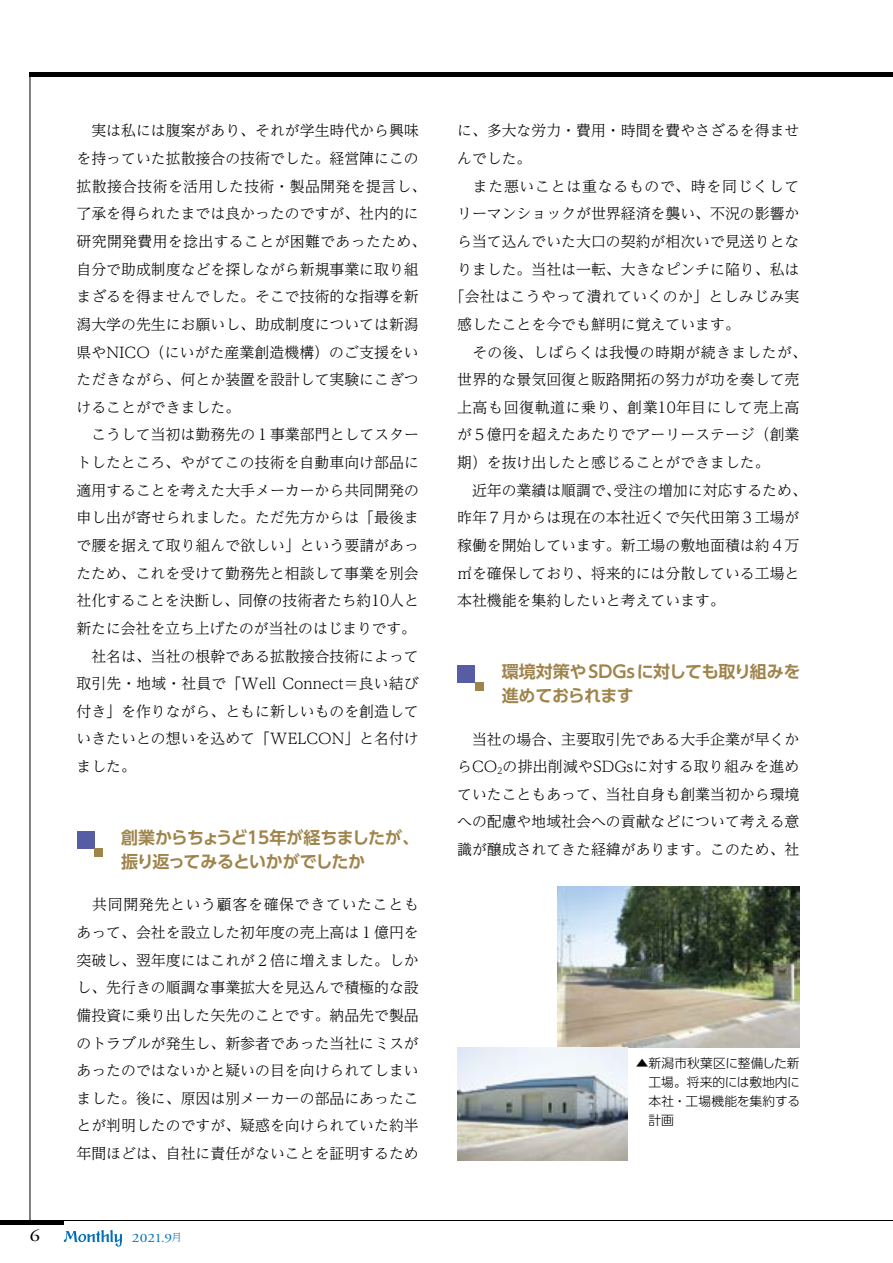
<style>
.page{position:relative;width:893px;height:1263px;background:#fff}
.page>*{position:absolute;margin:0;border:0;box-sizing:border-box;transform-origin:0 0}
.t1{font:700 16.95px/24.5px "UD Shin Go Pr 6 N De";letter-spacing:-.02em;color:#9f844b}
.t2{font:16.95px "Adobe Garamond Pro";color:#000;scale:1.2 1}
.t3{font:300 14.85px/27.6px "UD Reimin Pr 6 N";color:#000;text-align:justify}
.t4{font:300 14.85px "UD Reimin Pr 6 N";letter-spacing:.025em;color:#000}
.t5{font:300 14.85px "UD Reimin Pr 6 N";letter-spacing:.045em;color:#000}
.t6{font:300 14.85px "UD Reimin Pr 6 N";letter-spacing:.05em;color:#000}
.t7{font:300 12.75px/19.2px "UD Shin Go Pr 6 N";color:#000;text-align:justify}
.t8{font:12.75px "Adobe Garamond Pro";color:#006eb8;scale:1.2 1}
.s1{font-family:"UD Reimin Pro";font-weight:300;font-size:10.35px}
</style>
<div class="page">
<div style="left:77px;top:831px;width:17px;height:17px;background:#565da4"></div>
<div style="left:94px;top:848px;width:9px;height:9px;background:#9f844b"></div>
<div style="left:458px;top:665px;width:17px;height:17px;background:#565da4"></div>
<div style="left:475px;top:682px;width:8px;height:9px;background:#9f844b"></div>
<img style="left:557px;top:887px;width:242px;height:161px">
<img style="left:457px;top:1048px;width:170px;height:113px">
<hr style="left:30px;top:77px;width:1px;height:1143px;background:#000">
<div style="left:0;top:1220px;width:64px;height:5px;background:#000"></div>
<div style="left:30px;top:72px;width:863px;height:5px;background:#000"></div>
<hr style="left:0;top:1220px;width:893px;height:1px;background:#000">
<svg style="left:64px;top:1230px;width:58px;height:16px"></svg>
<p class="t3" style="left:76px;top:116px;width:351px;text-align:left">　実は私には腹案があり、それが学生時代から興味を持っていた拡散接合の技術でした。経営陣にこの拡散接合技術を活用した技術・製品開発を提言し、了承を得られたまでは良かったのですが、社内的に研究開発費用を捻出することが困難であったため、自分で助成制度などを探しながら新規事業に取り組まざるを得ませんでした。そこで技術的な指導を新潟大学の先生にお願いし、助成制度については新潟県やNICO（にいがた産業創造機構）のご支援をいただきながら、何とか装置を設計して実験にこぎつけることができました。<br>　こうして当初は勤務先の１事業部門としてスタートしたところ、やがてこの技術を自動車向け部品に適用することを考えた大手メーカーから共同開発の申し出が寄せられました。ただ先方からは「最後まで腰を据えて取り組んで欲しい」という要請があったため、これを受けて勤務先と相談して事業を別会社化することを決断し、同僚の技術者たち約10人と新たに会社を立ち上げたのが当社のはじまりです。　社名は、当社の根幹である拡散接合技術によって取引先・地域・社員で「Well Connect＝良い結び付き」を作りながら、ともに新しいものを創造していきたいとの想いを込めて「WELCON」と名付けました。</p>
<p class="t1" style="left:121px;top:824px;width:299px">創業からちょうど15年が経ちましたが、振り返ってみるといかがでしたか</p>
<p class="t3" style="left:77px;top:890px;width:344px">　共同開発先という顧客を確保できていたこともあって、会社を設立した初年度の売上高は１億円を突破し、翌年度にはこれが２倍に増えました。しかし、先行きの順調な事業拡大を見込んで積極的な設備投資に乗り出した矢先のことです。納品先で製品のトラブルが発生し、新参者であった当社にミスがあったのではないかと疑いの目を向けられてしまいました。後に、原因は別メーカーの部品にあったことが判明したのですが、疑惑を向けられていた約半年間ほどは、自社に責任がないことを証明するため</p>
<p class="t2" style="left:30px;top:1225px;width:10px">6</p>
<p class="t8" style="left:132px;top:1230px;width:43px">2021.9<span class="s1">月</span></p>
<p class="t3" style="left:457px;top:116px;width:344px">に、多大な労力・費用・時間を費やさざるを得ませ</p>
<p class="t3" style="left:457px;top:144px;width:76px">んでした。</p>
<p class="t6" style="left:457px;top:174px;width:344px">　また悪いことは重なるもので、時を同じくして</p>
<p class="t3" style="left:457px;top:199px;width:344px">リーマンショックが世界経済を襲い、不況の影響か</p>
<p class="t3" style="left:457px;top:227px;width:344px">ら当て込んでいた大口の契約が相次いで見送りとな</p>
<p class="t3" style="left:457px;top:255px;width:344px">りました。当社は一転、大きなピンチに陥り、私は</p>
<p class="t4" style="left:450px;top:285px;width:351px">「会社はこうやって潰れていくのか」としみじみ実</p>
<p class="t3" style="left:457px;top:310px;width:284px">感したことを今でも鮮明に覚えています。</p>
<p class="t4" style="left:457px;top:340px;width:351px">　その後、しばらくは我慢の時期が続きましたが、</p>
<p class="t3" style="left:457px;top:365px;width:344px">世界的な景気回復と販路開拓の努力が功を奏して売</p>
<p class="t5" style="left:457px;top:395px;width:344px">上高も回復軌道に乗り、創業10年目にして売上高</p>
<p class="t3" style="left:457px;top:420px;width:344px">が５億円を超えたあたりでアーリーステージ（創業</p>
<p class="t3" style="left:457px;top:448px;width:314px">期）を抜け出したと感じることができました。</p>
<p class="t3" style="left:457px;top:476px;width:351px">　近年の業績は順調で、受注の増加に対応するため、</p>
<p class="t3" style="left:457px;top:503px;width:344px">昨年７月からは現在の本社近くで矢代田第３工場が</p>
<p class="t3" style="left:457px;top:531px;width:344px">稼働を開始しています。新工場の敷地面積は約４万</p>
<p class="t3" style="left:457px;top:559px;width:344px">㎡を確保しており、将来的には分散している工場と</p>
<p class="t3" style="left:457px;top:586px;width:269px">本社機能を集約したいと考えています。</p>
<p class="t1" style="left:502px;top:659px;width:300px">環境対策や SDGsに対しても取り組みを進めておられます</p>
<p class="t3" style="left:457px;top:724px;width:344px">　当社の場合、主要取引先である大手企業が早くからCO<sub>2</sub>の排出削減やSDGsに対する取り組みを進めていたこともあって、当社自身も創業当初から環境への配慮や地域社会への貢献などについて考える意識が醸成されてきた経緯があります。このため、社</p>
<p class="t7" style="left:648px;top:1053px;width:153px;text-indent:-13px">▲新潟市秋葉区に整備した新工場。将来的には敷地内に本社・工場機能を集約する計画</p>
</div>
